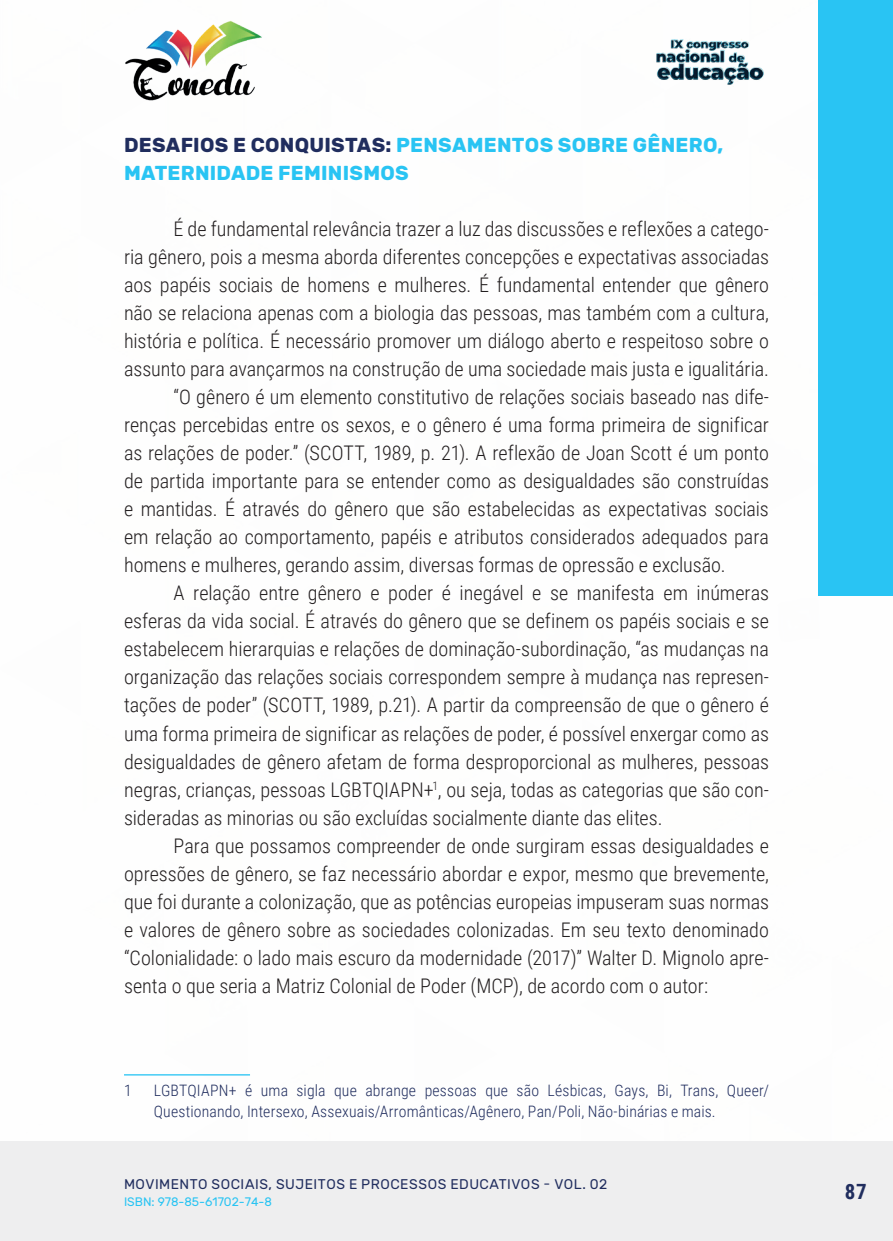
<style>
.page{position:relative;width:893px;height:1241px;background:#fff}
.page>*{position:absolute;margin:0;border:0;box-sizing:border-box;transform-origin:0 0}
.t1{font:700 21px "Roboto Condensed";color:#202d5e}
._9_CORPO{font:300 20.12px/28px "Roboto Condensed";color:#231f20;text-align:justify}
._11_SUBTITULO_2{font:700 20.12px/28px "Rubik";letter-spacing:.01em;color:#29c4f3}
._24_RODAPE{font:300 15.75px/21px "Roboto Condensed";letter-spacing:.01em;color:#202d5e}
.t2{font:14px "Rubik";letter-spacing:.035em;color:#202d5e}
.t3{font:12.25px "Rubik";color:#29c4f3}
.s1{color:#202d5e}
</style>
<div class="page">
<div style="left:0;top:1141px;width:893px;height:99px;background:#eeeeef"></div>
<div style="left:819px;top:0;width:74px;height:595px;background:#29c4f3"></div>
<img style="left:125px;top:20px;width:137px;height:81px">
<img style="left:656px;top:39px;width:108px;height:46px">
<hr style="left:124px;top:1073px;width:126px;height:2px;background:#29c4f3">
<p class="_11_SUBTITULO_2" style="left:124px;top:132px;width:601px"><span class="s1">DESAFIOS E CONQUISTAS:</span> PENSAMENTOS SOBRE GÊNERO,<br>MATERNIDADE FEMINISMOS</p>
<p class="_9_CORPO" style="left:124px;top:214px;width:646px;text-indent:50px">É de fundamental relevância trazer a luz das discussões e reflexões a catego&shy;ria gênero, pois a mesma aborda diferentes concepções e expectativas associadas aos papéis sociais de homens e mulheres. É fundamental entender que gênero não se relaciona apenas com a biologia das pessoas, mas também com a cultura, história e política. É necessário promover um diálogo aberto e respeitoso sobre o assunto para avançarmos na construção de uma sociedade mais justa e igualitária.</p>
<p class="_9_CORPO" style="left:124px;top:382px;width:646px;text-indent:50px">“O gênero é um elemento constitutivo de relações sociais baseado nas dife&shy;renças percebidas entre os sexos, e o gênero é uma forma primeira de significar as relações de poder.” (SCOTT, 1989, p. 21). A reflexão de Joan Scott é um ponto de partida importante para se entender como as desigualdades são construídas e mantidas. É através do gênero que são estabelecidas as expectativas sociais em relação ao comportamento, papéis e atributos considerados adequados para homens e mulheres, gerando assim, diversas formas de opressão e exclusão.</p>
<p class="_9_CORPO" style="left:124px;top:578px;width:646px;text-indent:50px">A relação entre gênero e poder é inegável e se manifesta em inúmeras esferas da vida social. É através do gênero que se definem os papéis sociais e se estabelecem hierarquias e relações de dominação-subordinação, “as mudanças na organização das relações sociais correspondem sempre à mudança nas represen&shy;tações de poder” (SCOTT, 1989, p.21). A partir da compreensão de que o gênero é uma forma primeira de significar as relações de poder, é possível enxergar como as desigualdades de gênero afetam de forma desproporcional as mulheres, pessoas negras, crianças, pessoas LGBTQIAPN+<sup>1</sup>, ou seja, todas as categorias que são con&shy;sideradas as minorias ou são excluídas socialmente diante das elites.</p>
<p class="_9_CORPO" style="left:124px;top:830px;width:646px;text-indent:50px">Para que possamos compreender de onde surgiram essas desigualdades e opressões de gênero, se faz necessário abordar e expor, mesmo que brevemente, que foi durante a colonização, que as potências europeias impuseram suas normas e valores de gênero sobre as sociedades colonizadas. Em seu texto denominado “Colonialidade: o lado mais escuro da modernidade (2017)” Walter D. Mignolo apre&shy;senta o que seria a Matriz Colonial de Poder (MCP), de acordo com o autor:</p>
<p class="_24_RODAPE" style="left:124px;top:1078px;width:9px">1</p>
<p class="_24_RODAPE" style="left:154px;top:1078px;width:617px">LGBTQIAPN+ é uma sigla que abrange pessoas que são Lésbicas, Gays, Bi, Trans, Queer/<br>Questionando, Intersexo, Assexuais/Arromânticas/Agênero, Pan/Poli, Não-binárias e mais.</p>
<p class="t2" style="left:124px;top:1175px;width:485px">MOVIMENTO SOCIAIS, SUJEITOS E PROCESSOS EDUCATIVOS - VOL. 02</p>
<p class="t3" style="left:124px;top:1194px;width:149px">ISBN: 978-85-61702-74-8</p>
<p class="t1" style="left:845px;top:1176px;width:23px">87</p>
</div>
